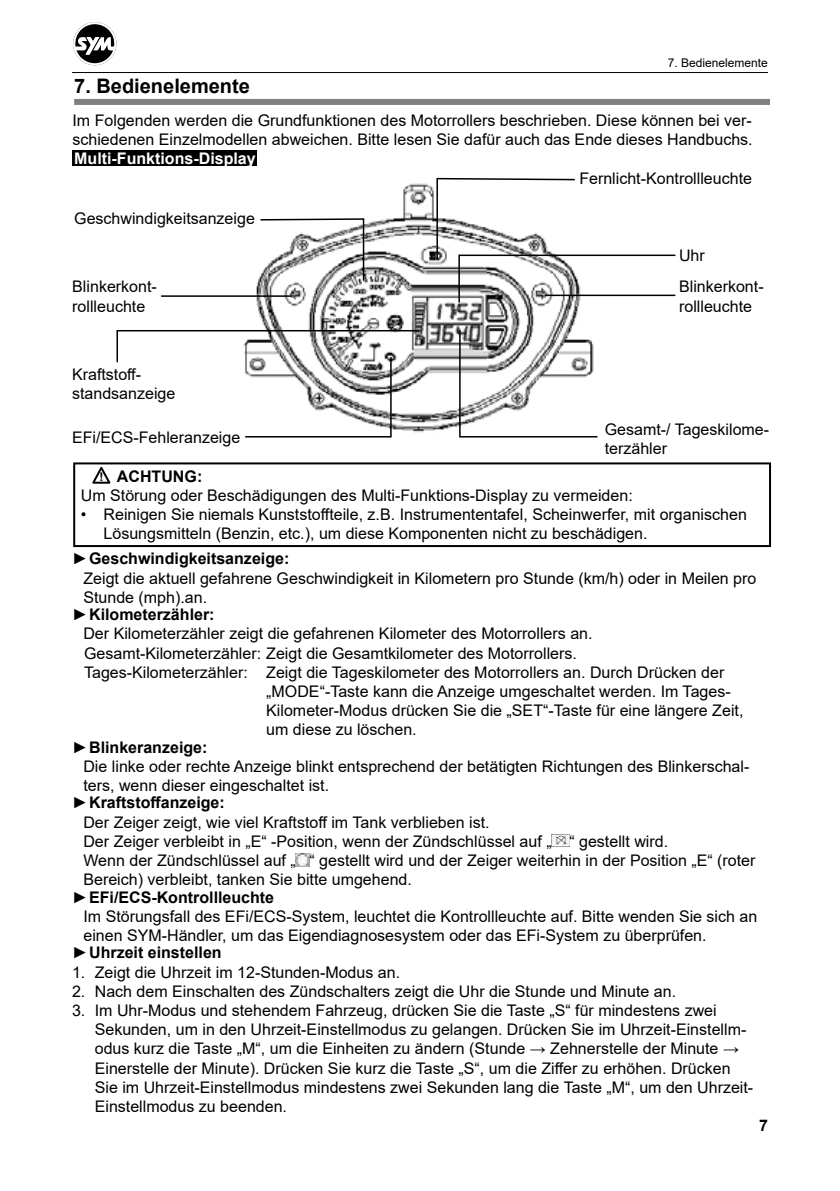
<style>
.page{position:relative;width:840px;height:1191px;background:#fff}
.page>*{position:absolute;margin:0;border:0;box-sizing:border-box;transform-origin:0 0}
.t1{font:700 20px "Arial";color:#000}
.t2{font:16px/19.2px "Arial";color:#000}
.t3{font:700 16px "Arial";color:#000}
.t4{font:700 16px "Arial";color:#fff}
.t5{font:12px "Arial";color:#000}
.t6{font:700 12px "Arial";color:#000}
</style>
<div class="page">
<hr style="left:72px;top:72px;width:695px;height:1px;background:#000">
<svg style="left:73px;top:22px;width:44px;height:44px"></svg>
<img style="left:256px;top:183px;width:324px;height:250px">
<div style="left:72px;top:151px;width:185px;height:15px;background:#000"></div>
<hr style="left:161px;top:295px;width:131px;height:2px;background:#000">
<svg style="left:259px;top:217px;width:106px;height:65px"></svg>
<svg style="left:116px;top:329px;width:304px;height:109px"></svg>
<div style="left:73px;top:462px;width:697px;height:85px;border:2px solid #000"></div>
<svg style="left:92px;top:466px;width:19px;height:18px"></svg>
<div style="left:74px;top:99px;width:695px;height:6px;background:#808080"></div>
<img style="left:551px;top:834px;width:18px;height:13px">
<svg style="left:296px;top:854px;width:13px;height:12px"></svg>
<svg style="left:458px;top:328px;width:140px;height:110px"></svg>
<svg style="left:435px;top:177px;width:241px;height:127px"></svg>
<p class="t1" style="left:74px;top:72px;width:177px">7. Bedienelemente</p>
<p class="t5" style="left:667px;top:55px;width:102px">7. Bedienelemente</p>
<p class="t2" style="left:72px;top:110px;width:681px">Im Folgenden werden die Grundfunktionen des Motorrollers beschrieben. Diese können bei ver&shy;schiedenen Einzelmodellen abweichen. Bitte lesen Sie dafür auch das Ende dieses Handbuchs.</p>
<p class="t4" style="left:74px;top:147px;width:183px">Multi-Funktions-Display</p>
<p class="t2" style="left:74px;top:209px;width:182px">Geschwindigkeitsanzeige</p>
<p class="t2" style="left:72px;top:277px;width:86px">Blinkerkont&shy;rollleuchte</p>
<p class="t2" style="left:72px;top:364px;width:105px">Kraftstoff&shy;standsanzeige</p>
<p class="t2" style="left:72px;top:427px;width:170px">EFi/ECS-Fehleranzeige</p>
<p class="t2" style="left:579px;top:168px;width:174px">Fernlicht-Kontrollleuchte</p>
<p class="t2" style="left:678px;top:246px;width:27px">Uhr</p>
<p class="t2" style="left:678px;top:277px;width:86px">Blinkerkont&shy;rollleuchte</p>
<p class="t2" style="left:604px;top:419px;width:166px">Gesamt-/ Tageskilome&shy;terzähler</p>
<p class="t3" style="left:117px;top:465px;width:87px">ACHTUNG:</p>
<p class="t2" style="left:81px;top:485px;width:553px">Um Störung oder Beschädigungen des Multi-Funktions-Display zu vermeiden:</p>
<p class="t2" style="left:103px;top:505px;width:644px;text-indent:-23px">• Reinigen Sie niemals Kunststoffteile, z.B. Instrumententafel, Scheinwerfer, mit organischen<br>Lösungsmitteln (Benzin, etc.), um diese Komponenten nicht zu beschädigen.</p>
<p class="t6" style="left:99px;top:468px;width:5px">!</p>
<p class="t3" style="left:72px;top:547px;width:219px">►Geschwindigkeitsanzeige:</p>
<p class="t2" style="left:83px;top:568px;width:674px">Zeigt die aktuell gefahrene Geschwindigkeit in Kilometern pro Stunde (km/h) oder in Meilen pro<br>Stunde (mph).an.</p>
<p class="t3" style="left:72px;top:603px;width:144px">►Kilometerzähler:</p>
<p class="t2" style="left:83px;top:624px;width:510px">Der Kilometerzähler zeigt die gefahrenen Kilometer des Motorrollers an.</p>
<p class="t2" style="left:84px;top:643px;width:494px">Gesamt-Kilometerzähler: Zeigt die Gesamtkilometer des Motorrollers.</p>
<p class="t2" style="left:84px;top:662px;width:641px">Tages-Kilometerzähler: Zeigt die Tageskilometer des Motorrollers an. Durch Drücken der</p>
<p class="t2" style="left:266px;top:681px;width:465px">„MODE“-Taste kann die Anzeige umgeschaltet werden. Im Tages-</p>
<p class="t2" style="left:266px;top:701px;width:478px">Kilometer-Modus drücken Sie die „SET“-Taste für eine längere Zeit,</p>
<p class="t2" style="left:266px;top:720px;width:152px">um diese zu löschen.</p>
<p class="t3" style="left:72px;top:736px;width:137px">►Blinkeranzeige:</p>
<p class="t2" style="left:83px;top:756px;width:667px">Die linke oder rechte Anzeige blinkt entsprechend der betätigten Richtungen des Blinkerschal&shy;ters, wenn dieser eingeschaltet ist.</p>
<p class="t3" style="left:72px;top:791px;width:154px">►Kraftstoffanzeige:</p>
<p class="t2" style="left:83px;top:812px;width:673px">Der Zeiger zeigt, wie viel Kraftstoff im Tank verblieben ist.<br>Der Zeiger verbleibt in „E“ -Position, wenn der Zündschlüssel auf „ “ gestellt wird.<br>Wenn der Zündschlüssel auf „ “ gestellt wird und der Zeiger weiterhin in der Position „E“ (roter Bereich) verbleibt, tanken Sie bitte umgehend.</p>
<p class="t3" style="left:72px;top:885px;width:203px">►EFi/ECS-Kontrollleuchte</p>
<p class="t2" style="left:83px;top:906px;width:675px">Im Störungsfall des EFi/ECS-System, leuchtet die Kontrollleuchte auf. Bitte wenden Sie sich an einen SYM-Händler, um das Eigendiagnosesystem oder das EFi-System zu überprüfen.</p>
<p class="t3" style="left:72px;top:941px;width:151px">►Uhrzeit einstellen</p>
<p class="t2" style="left:72px;top:962px;width:329px">1. Zeigt die Uhrzeit im 12-Stunden-Modus an.</p>
<p class="t2" style="left:72px;top:981px;width:605px">2. Nach dem Einschalten des Zündschalters zeigt die Uhr die Stunde und Minute an.</p>
<p class="t2" style="left:95px;top:1000px;width:659px;text-indent:-23px">3. Im Uhr-Modus und stehendem Fahrzeug, drücken Sie die Taste „S“ für mindestens zwei Sekunden, um in den Uhrzeit-Einstellmodus zu gelangen. Drücken Sie im Uhrzeit-Einstellm&shy;odus kurz die Taste „M“, um die Einheiten zu ändern (Stunde → Zehnerstelle der Minute → Einerstelle der Minute). Drücken Sie kurz die Taste „S“, um die Ziffer zu erhöhen. Drücken Sie im Uhrzeit-Einstellmodus mindestens zwei Sekunden lang die Taste „M“, um den Uhrzeit-Einstellmodus zu beenden.</p>
<p class="t3" style="left:758px;top:1113px;width:10px">7</p>
</div>
